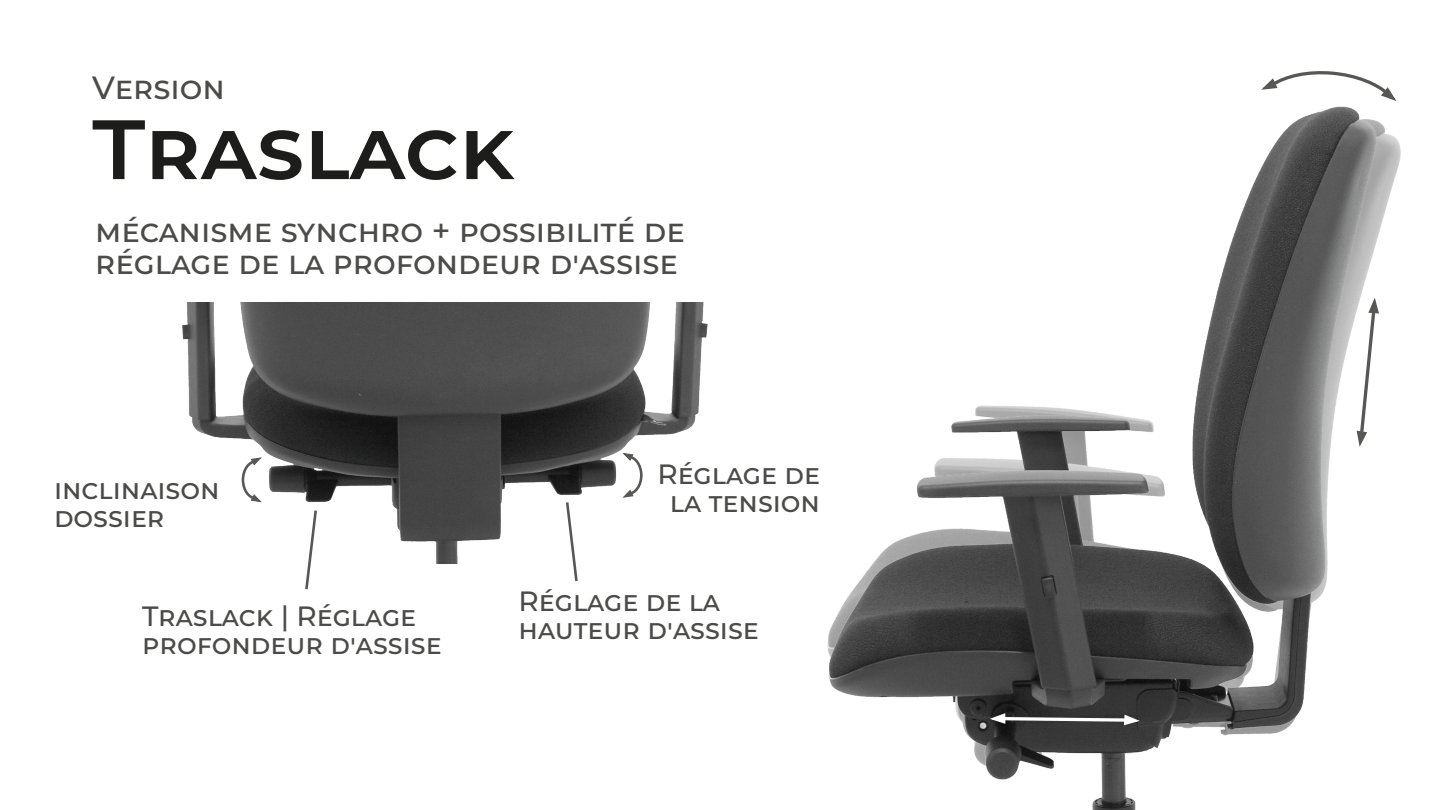
<style>
.page{position:relative;width:1440px;height:810px;background:#fff}
.page>*{position:absolute;margin:0;border:0;box-sizing:border-box;transform-origin:0 0}
.t1{font:100 84px "Montserrat";letter-spacing:.02em;color:#1d1d1b;scale:1.05 1}
.t2{font:100 32.1px/32.1px "Montserrat";color:#4b4b4a}
.t3{font:100 27.9px/27.9px "Montserrat";color:#4b4b4a}
</style>
<div class="page">
<img style="left:827px;top:100px;width:574px;height:710px">
<img style="left:182px;top:303px;width:526px;height:261px">
<svg style="left:564px;top:500px;width:15px;height:81px"></svg>
<svg style="left:303px;top:508px;width:16px;height:82px"></svg>
<svg style="left:240px;top:457px;width:22px;height:46px"></svg>
<svg style="left:622px;top:452px;width:22px;height:47px"></svg>
<svg style="left:1261px;top:71px;width:135px;height:31px"></svg>
<svg style="left:1355px;top:298px;width:25px;height:149px"></svg>
<svg style="left:990px;top:712px;width:149px;height:14px"></svg>
<p class="t2" style="left:92px;top:71px;width:134px">Version</p>
<h1 class="t1" style="left:92px;top:93px;width:404px">Traslack</h1>
<p class="t2" style="left:95px;top:213px;width:591px">mécanisme synchro + possibilité de réglage de la profondeur d'assise</p>
<p class="t3" style="left:54px;top:475px;width:167px">inclinaison dossier</p>
<p class="t3" style="left:142px;top:602px;width:301px">Traslack | Réglage profondeur d'assise</p>
<p class="t3" style="left:657px;top:460px;width:164px;text-align:center">Réglage de la tension</p>
<p class="t3" style="left:519px;top:587px;width:242px">Réglage de la hauteur d'assise</p>
</div>
